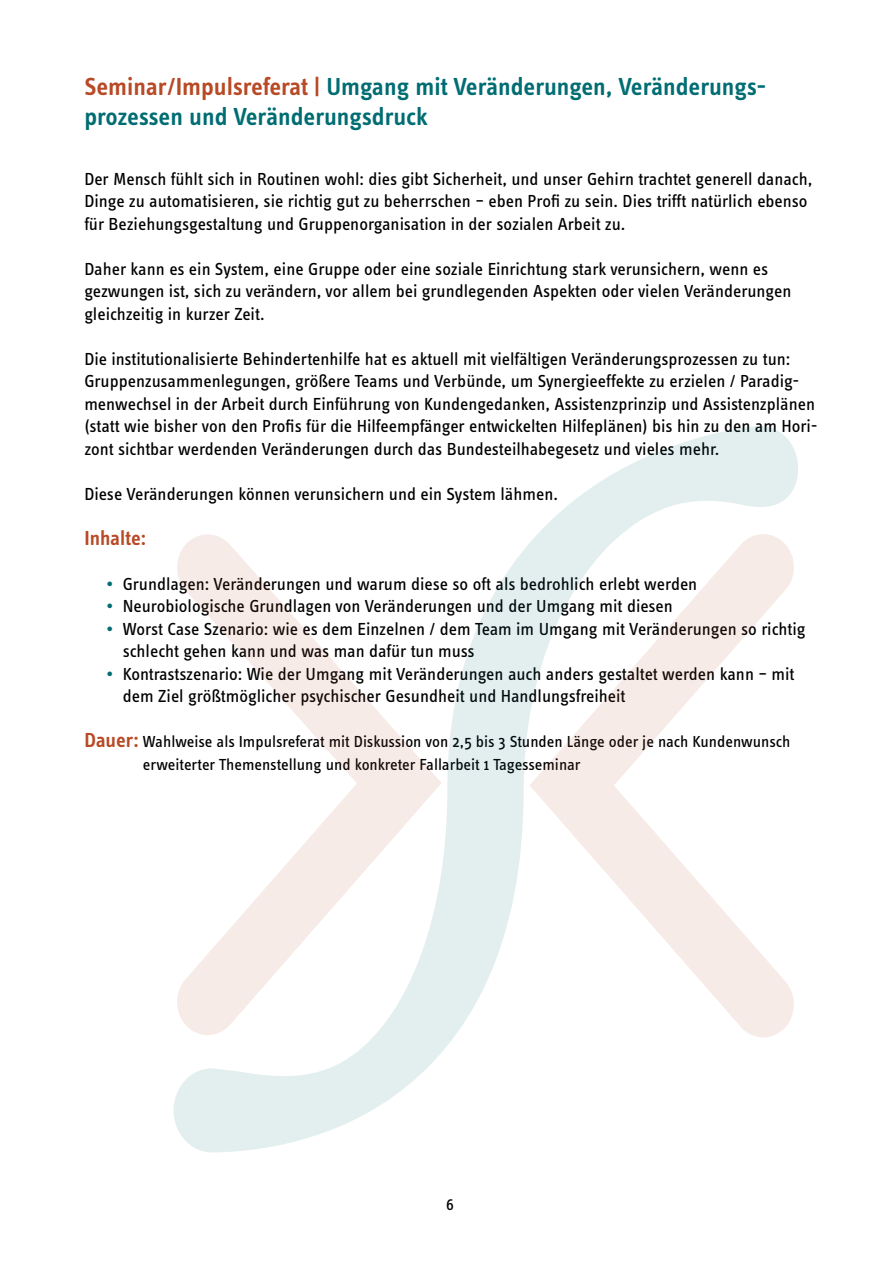
<style>
.page{position:relative;width:893px;height:1263px;background:#fff}
.page>*{position:absolute;margin:0;border:0;box-sizing:border-box;transform-origin:0 0}
.t1{font:600 25.5px/30.6px "Info Text";color:#006d73}
.t2{font:600 21px "Info Text";letter-spacing:-.005em;color:#b84a26}
.t3{font:18px/22.5px "Info Text";color:#000}
.t4{font:16.5px/22.5px "Info Text";color:#000}
.s1{color:#b84a26}
.s2{color:#006d73}
.s3{font-weight:600;font-size:21px;color:#b84a26}
</style>
<div class="page">
<svg style="left:174px;top:426px;width:624px;height:726px"></svg>
<svg style="left:177px;top:534px;width:265px;height:501px"></svg>
<h1 class="t1" style="left:84px;top:71px;width:684px"><span class="s1">Seminar/Impulsreferat |</span> Umgang mit Veränderungen, Veränderungs&shy;prozessen und Veränderungsdruck</h1>
<p class="t3" style="left:84px;top:168px;width:729px">Der Mensch fühlt sich in Routinen wohl: dies gibt Sicherheit, und unser Gehirn trachtet generell danach,<br>Dinge zu automatisieren, sie richtig gut zu beherrschen – eben Profi zu sein. Dies trifft natürlich ebenso für Beziehungsgestaltung und Gruppenorganisation in der sozialen Arbeit zu.</p>
<p class="t3" style="left:84px;top:258px;width:709px">Daher kann es ein System, eine Gruppe oder eine soziale Einrichtung stark verunsichern, wenn es gezwungen ist, sich zu verändern, vor allem bei grundlegenden Aspekten oder vielen Veränderungen gleichzeitig in kurzer Zeit.</p>
<p class="t3" style="left:84px;top:348px;width:735px">Die institutionalisierte Behindertenhilfe hat es aktuell mit vielfältigen Veränderungsprozessen zu tun:<br>Gruppenzusammenlegungen, größere Teams und Verbünde, um Synergieeffekte zu erzielen / Paradig&shy;menwechsel in der Arbeit durch Einführung von Kundengedanken, Assistenzprinzip und Assistenzplänen (statt wie bisher von den Profis für die Hilfeempfänger entwickelten Hilfeplänen) bis hin zu den am Hori&shy;zont sichtbar werdenden Veränderungen durch das Bundesteilhabegesetz und vieles mehr.</p>
<p class="t3" style="left:84px;top:483px;width:475px">Diese Veränderungen können verunsichern und ein System lähmen.</p>
<p class="t2" style="left:84px;top:526px;width:63px">Inhalte:</p>
<p class="t3" style="left:106px;top:573px;width:592px"><span class="s2">•</span> Grundlagen: Veränderungen und warum diese so oft als bedrohlich erlebt werden</p>
<p class="t3" style="left:106px;top:595px;width:568px"><span class="s2">•</span> Neurobiologische Grundlagen von Veränderungen und der Umgang mit diesen</p>
<p class="t3" style="left:123px;top:618px;width:684px;text-indent:-16px"><span class="s2">•</span> Worst Case Szenario: wie es dem Einzelnen / dem Team im Umgang mit Veränderungen so richtig schlecht gehen kann und was man dafür tun muss</p>
<p class="t3" style="left:123px;top:663px;width:673px;text-indent:-16px"><span class="s2">•</span> Kontrastszenario: Wie der Umgang mit Veränderungen auch anders gestaltet werden kann – mit dem Ziel größtmöglicher psychischer Gesundheit und Handlungsfreiheit</p>
<p class="t4" style="left:143px;top:731px;width:649px;text-indent:-59px"><span class="s3">Dauer:</span> Wahlweise als Impulsreferat mit Diskussion von 2,5 bis 3 Stunden Länge oder je nach Kundenwunsch erweiterter Themenstellung und konkreter Fallarbeit 1 Tagesseminar</p>
<p class="t4" style="left:446px;top:1193px;width:9px">6</p>
</div>
